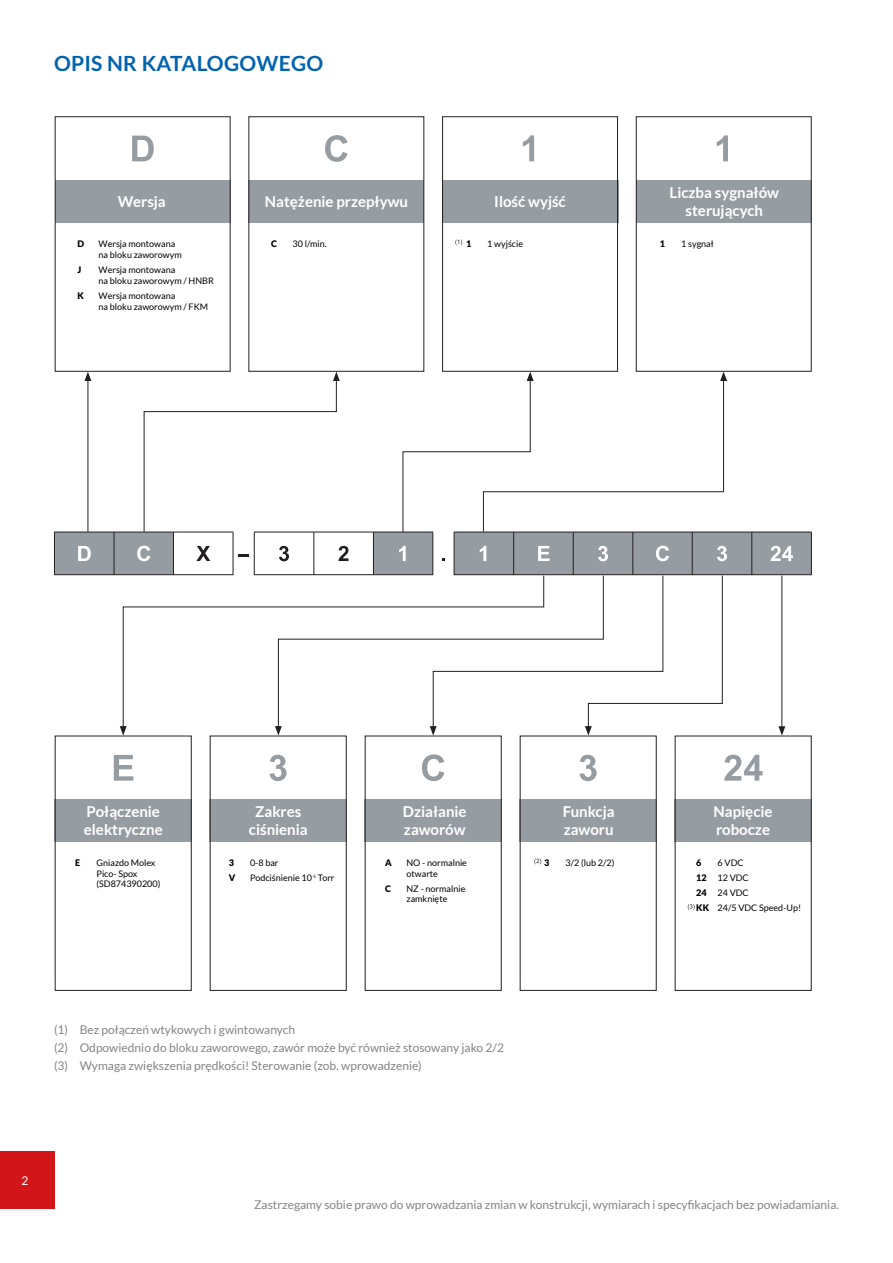
<style>
.page{position:relative;width:893px;height:1263px;background:#fff}
.page>*{position:absolute;margin:0;border:0;box-sizing:border-box;transform-origin:0 0}
.t1{font:700 21px "Lato";letter-spacing:.015em;color:#0063af}
.t2{font:700 15px/18px "Lato";color:#fff}
.t3{font:12px "Lato";color:#848484}
.t4{font:12px "Lato";color:#fff}
.t5{font:9px/10.8px "Lato";color:#000}
.t6{font:900 9px "Lato";color:#000}
</style>
<div class="page">
<hr style="left:752px;top:532px;width:60px;height:1px;background:#231f20">
<hr style="left:811px;top:533px;width:1px;height:41px;background:#231f20">
<hr style="left:752px;top:574px;width:60px;height:1px;background:#231f20">
<div style="left:55px;top:180px;width:175px;height:43px;background:#969da2"></div>
<div style="left:55px;top:116px;width:176px;height:256px;border:1px solid #231f20"></div>
<svg style="left:132px;top:136px;width:22px;height:25px"></svg>
<div style="left:248px;top:180px;width:176px;height:43px;background:#969da2"></div>
<div style="left:248px;top:116px;width:176px;height:256px;border:1px solid #231f20"></div>
<svg style="left:325px;top:135px;width:23px;height:27px"></svg>
<div style="left:442px;top:180px;width:176px;height:43px;background:#969da2"></div>
<div style="left:442px;top:116px;width:176px;height:256px;border:1px solid #231f20"></div>
<svg style="left:455px;top:240px;width:7px;height:5px"></svg>
<svg style="left:523px;top:135px;width:11px;height:26px"></svg>
<div style="left:636px;top:180px;width:176px;height:43px;background:#969da2"></div>
<div style="left:636px;top:116px;width:176px;height:256px;border:1px solid #231f20"></div>
<svg style="left:717px;top:135px;width:11px;height:26px"></svg>
<div style="left:55px;top:799px;width:137px;height:43px;background:#969da2"></div>
<div style="left:55px;top:735px;width:137px;height:256px;border:1px solid #231f20"></div>
<svg style="left:114px;top:755px;width:19px;height:26px"></svg>
<div style="left:210px;top:799px;width:137px;height:43px;background:#969da2"></div>
<div style="left:210px;top:735px;width:137px;height:256px;border:1px solid #231f20"></div>
<svg style="left:269px;top:755px;width:18px;height:26px"></svg>
<div style="left:365px;top:799px;width:137px;height:43px;background:#969da2"></div>
<div style="left:365px;top:735px;width:137px;height:256px;border:1px solid #231f20"></div>
<svg style="left:422px;top:754px;width:22px;height:27px"></svg>
<div style="left:520px;top:799px;width:137px;height:43px;background:#969da2"></div>
<div style="left:520px;top:735px;width:137px;height:256px;border:1px solid #231f20"></div>
<svg style="left:534px;top:859px;width:7px;height:5px"></svg>
<svg style="left:579px;top:755px;width:18px;height:26px"></svg>
<div style="left:675px;top:799px;width:137px;height:43px;background:#969da2"></div>
<div style="left:675px;top:735px;width:137px;height:256px;border:1px solid #231f20"></div>
<svg style="left:688px;top:904px;width:7px;height:6px"></svg>
<svg style="left:724px;top:755px;width:38px;height:26px"></svg>
<svg style="left:54px;top:372px;width:757px;height:364px"></svg>
<div style="left:0;top:1151px;width:54px;height:58px;background:#d21518"></div>
<p class="t1" style="left:54px;top:51px;width:271px">OPIS NR KATALOGOWEGO</p>
<p class="t6" style="left:77px;top:238px;width:8px">D</p>
<p class="t6" style="left:77px;top:264px;width:5px">J</p>
<p class="t6" style="left:77px;top:290px;width:8px">K</p>
<p class="t2" style="left:118px;top:192px;width:49px">Wersja</p>
<p class="t2" style="left:265px;top:192px;width:145px">Natężenie przepływu</p>
<p class="t2" style="left:494px;top:192px;width:73px">Ilość wyjść</p>
<p class="t2" style="left:670px;top:183px;width:111px;text-align:center">Liczba sygnałów sterujących</p>
<p class="t5" style="left:293px;top:238px;width:36px">30 l/min.</p>
<p class="t5" style="left:487px;top:238px;width:37px">1 wyjście</p>
<p class="t5" style="left:681px;top:238px;width:34px">1 sygnał</p>
<p class="t5" style="left:99px;top:238px;width:78px">Wersja montowana</p>
<p class="t6" style="left:271px;top:238px;width:7px">C</p>
<p class="t6" style="left:466px;top:238px;width:7px">1</p>
<p class="t6" style="left:660px;top:238px;width:7px">1</p>
<p class="t5" style="left:99px;top:249px;width:85px">na bloku zaworowym</p>
<p class="t5" style="left:99px;top:264px;width:117px">Wersja montowana<br>na bloku zaworowym / HNBR</p>
<p class="t5" style="left:99px;top:290px;width:111px">Wersja montowana<br>na bloku zaworowym / FKM</p>
<p class="t2" style="left:84px;top:802px;width:80px">Połączenie elektryczne</p>
<p class="t2" style="left:249px;top:802px;width:60px;text-align:center">Zakres ciśnienia</p>
<p class="t2" style="left:403px;top:802px;width:65px">Działanie zaworów</p>
<p class="t2" style="left:563px;top:802px;width:53px">Funkcja zaworu</p>
<p class="t2" style="left:714px;top:802px;width:60px">Napięcie robocze</p>
<p class="t5" style="left:97px;top:857px;width:65px">Gniazdo Molex<br>Pico- Spox (SD874390200)</p>
<p class="t5" style="left:250px;top:857px;width:30px">0-8 bar</p>
<p class="t6" style="left:75px;top:857px;width:7px">E</p>
<p class="t6" style="left:229px;top:857px;width:7px">3</p>
<p class="t6" style="left:229px;top:872px;width:8px">V</p>
<p class="t5" style="left:250px;top:872px;width:86px">Podciśnienie 10<sup>-5</sup> Torr</p>
<p class="t6" style="left:385px;top:857px;width:8px">A</p>
<p class="t6" style="left:385px;top:883px;width:7px">C</p>
<p class="t5" style="left:406px;top:857px;width:62px">NO - normalnie otwarte</p>
<p class="t5" style="left:406px;top:883px;width:60px">NZ - normalnie zamknięte</p>
<p class="t6" style="left:544px;top:857px;width:7px">3</p>
<p class="t5" style="left:566px;top:857px;width:50px">3/2 (lub 2/2)</p>
<p class="t6" style="left:696px;top:857px;width:7px">6</p>
<p class="t6" style="left:696px;top:872px;width:12px">12</p>
<p class="t6" style="left:696px;top:887px;width:12px">24</p>
<p class="t6" style="left:696px;top:902px;width:14px">KK</p>
<p class="t5" style="left:718px;top:857px;width:28px">6 VDC</p>
<p class="t5" style="left:718px;top:872px;width:33px">12 VDC</p>
<p class="t5" style="left:718px;top:887px;width:33px">24 VDC</p>
<p class="t5" style="left:718px;top:902px;width:85px">24/5 VDC Speed-Up!</p>
<p class="t3" style="left:54px;top:1023px;width:243px">(1) Bez połączeń wtykowych i gwintowanych</p>
<p class="t3" style="left:54px;top:1041px;width:451px">(2) Odpowiednio do bloku zaworowego, zawór może być również stosowany jako 2/2</p>
<p class="t3" style="left:54px;top:1059px;width:369px">(3) Wymaga zwiększenia prędkości! Sterowanie (zob. wprowadzenie)</p>
<p class="t4" style="left:22px;top:1174px;width:8px">2</p>
<p class="t3" style="left:254px;top:1198px;width:586px">Zastrzegamy sobie prawo do wprowadzania zmian w konstrukcji, wymiarach i specyfikacjach bez powiadamiania.</p>
</div>
